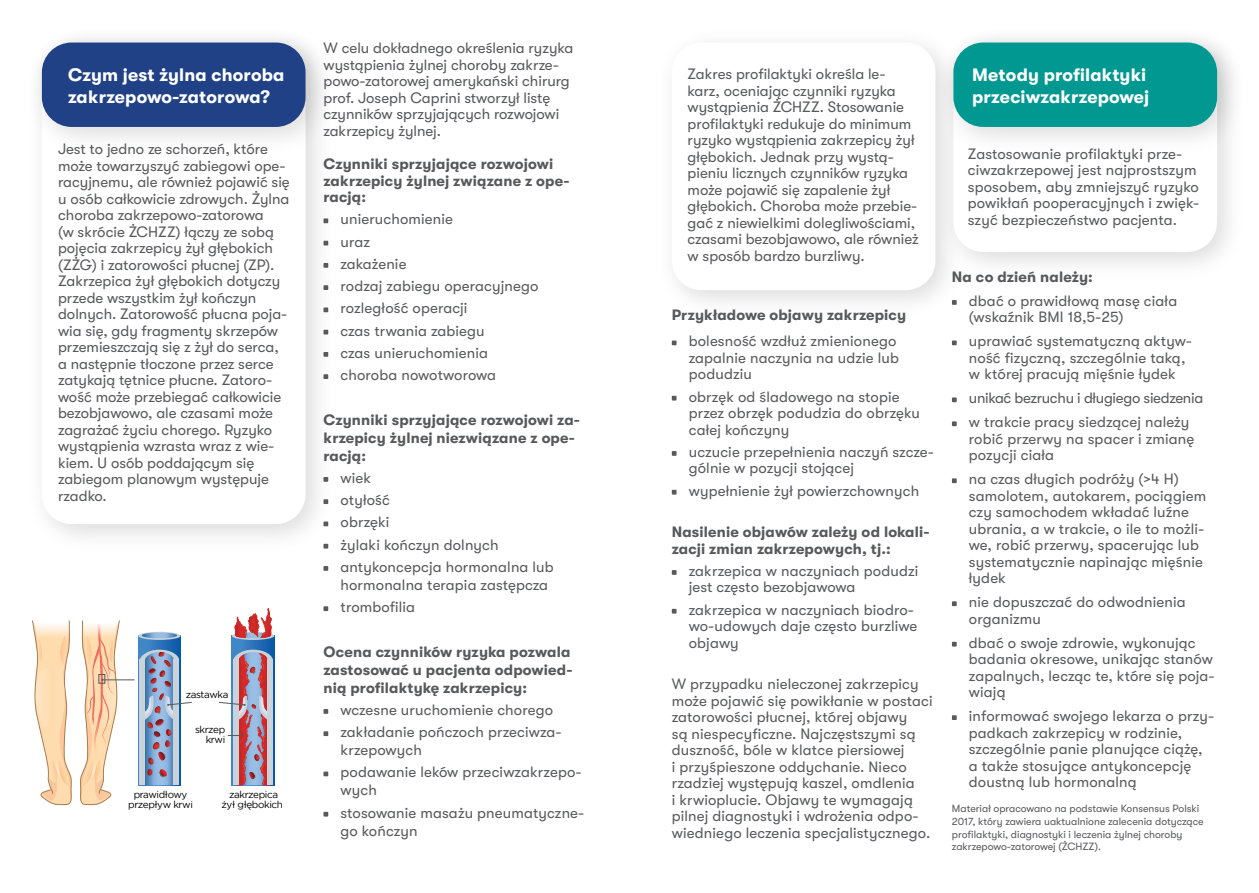
<style>
.page{position:relative;width:1259px;height:893px;background:#fff}
.page>*{position:absolute;margin:0;border:0;box-sizing:border-box;transform-origin:0 0}
.t1{font:700 18px/21.6px "GT Walsheim Pro";letter-spacing:.01em;color:#fff}
.t2{font:15px/16.5px "GT Walsheim Pro";letter-spacing:.005em;color:#58595b}
.t3{font:700 15px/18px "GT Walsheim Pro";letter-spacing:.01em;color:#58595b}
.t4{font:15px "GT Walsheim Pro";letter-spacing:-.02em;color:#58595b}
.t5{font:10.5px/12.6px "GT Walsheim Pro";color:#58595b}
.t6{font:9.9px/9.9px "Gotham";letter-spacing:-.04em;color:#000;text-align:center}
</style>
<div class="page">
<div style="left:25px;top:26px;width:310px;height:528px;background:#000;opacity:.14"></div>
<div style="left:42px;top:43px;width:263px;height:481px;background:#fff;border-radius:30px"></div>
<div style="left:25px;top:25px;width:310px;height:132px;background:#000;opacity:.14"></div>
<div style="left:42px;top:43px;width:263px;height:84px;background:#204186;border-radius:30px"></div>
<svg style="left:323px;top:218px;width:5px;height:5px"></svg>
<svg style="left:323px;top:241px;width:5px;height:4px"></svg>
<svg style="left:323px;top:263px;width:5px;height:5px"></svg>
<svg style="left:323px;top:285px;width:5px;height:5px"></svg>
<svg style="left:323px;top:307px;width:5px;height:5px"></svg>
<svg style="left:323px;top:330px;width:5px;height:4px"></svg>
<svg style="left:323px;top:352px;width:5px;height:5px"></svg>
<svg style="left:323px;top:374px;width:5px;height:5px"></svg>
<svg style="left:323px;top:477px;width:5px;height:5px"></svg>
<svg style="left:323px;top:499px;width:5px;height:5px"></svg>
<svg style="left:323px;top:521px;width:5px;height:5px"></svg>
<svg style="left:323px;top:544px;width:5px;height:4px"></svg>
<svg style="left:323px;top:566px;width:5px;height:5px"></svg>
<svg style="left:323px;top:606px;width:5px;height:5px"></svg>
<svg style="left:323px;top:709px;width:5px;height:5px"></svg>
<svg style="left:323px;top:731px;width:5px;height:5px"></svg>
<svg style="left:323px;top:771px;width:5px;height:5px"></svg>
<svg style="left:323px;top:812px;width:5px;height:5px"></svg>
<svg style="left:32px;top:620px;width:40px;height:186px"></svg>
<svg style="left:80px;top:620px;width:40px;height:186px"></svg>
<hr style="left:102px;top:680px;width:33px;height:1px;background:#58595b">
<div style="left:138px;top:636px;width:43px;height:149px;background:linear-gradient(to right,#4b8fcc,#0b58a8)"></div>
<svg style="left:138px;top:632px;width:43px;height:8px"></svg>
<svg style="left:142px;top:632px;width:35px;height:6px"></svg>
<div style="left:232px;top:636px;width:42px;height:149px;background:linear-gradient(to right,#4c8fcc,#0d5aa9)"></div>
<svg style="left:232px;top:632px;width:42px;height:8px"></svg>
<svg style="left:234px;top:608px;width:38px;height:30px"></svg>
<svg style="left:140px;top:650px;width:52px;height:135px"></svg>
<svg style="left:218px;top:650px;width:55px;height:135px"></svg>
<div style="left:655px;top:25px;width:310px;height:295px;background:#000;opacity:.14"></div>
<div style="left:672px;top:43px;width:263px;height:247px;background:#fff;border-radius:30px"></div>
<svg style="left:672px;top:341px;width:4px;height:4px"></svg>
<svg style="left:672px;top:396px;width:4px;height:5px"></svg>
<svg style="left:672px;top:451px;width:4px;height:5px"></svg>
<svg style="left:672px;top:490px;width:4px;height:5px"></svg>
<svg style="left:672px;top:570px;width:4px;height:5px"></svg>
<svg style="left:672px;top:609px;width:4px;height:5px"></svg>
<div style="left:936px;top:25px;width:310px;height:257px;background:#000;opacity:.14"></div>
<div style="left:953px;top:43px;width:264px;height:209px;background:#fff;border-radius:30px"></div>
<div style="left:936px;top:25px;width:310px;height:132px;background:#000;opacity:.14"></div>
<div style="left:953px;top:43px;width:264px;height:84px;background:#009891;border-radius:30px"></div>
<svg style="left:952px;top:300px;width:4px;height:5px"></svg>
<svg style="left:952px;top:340px;width:4px;height:5px"></svg>
<svg style="left:952px;top:397px;width:4px;height:5px"></svg>
<svg style="left:952px;top:421px;width:4px;height:5px"></svg>
<svg style="left:952px;top:478px;width:4px;height:5px"></svg>
<svg style="left:952px;top:601px;width:4px;height:5px"></svg>
<svg style="left:952px;top:642px;width:4px;height:5px"></svg>
<svg style="left:952px;top:715px;width:4px;height:5px"></svg>
<p class="t1" style="left:68px;top:64px;width:218px">Czym jest żylna choroba zakrzepowo-zatorowa?</p>
<p class="t2" style="left:58px;top:141px;width:233px">Jest to jedno ze schorzeń, które może towarzyszyć zabiegowi ope&shy;racyjnemu, ale również pojawić się u osób całkowicie zdrowych. Żylna choroba zakrzepowo-zatorowa<br>(w skrócie ŻCHZZ) łączy ze sobą pojęcia zakrzepicy żył głębokich (ZŻG) i zatorowości płucnej (ZP).<br>Zakrzepica żył głębokich dotyczy przede wszystkim żył kończyn dolnych. Zatorowość płucna poja&shy;wia się, gdy fragmenty skrzepów przemieszczają się z żył do serca, a następnie tłoczone przez serce zatykają tętnice płucne. Zatoro&shy;wość może przebiegać całkowicie bezobjawowo, ale czasami może zagrażać życiu chorego. Ryzyko wystąpienia wzrasta wraz z wie&shy;kiem. U osób poddającym się zabiegom planowym występuje rzadko.</p>
<p class="t6" style="left:186px;top:690px;width:44px">zastawka</p>
<p class="t6" style="left:195px;top:725px;width:32px;text-align:right">skrzep krwi</p>
<p class="t6" style="left:128px;top:790px;width:66px">prawidłowy przepływ krwi</p>
<p class="t6" style="left:221px;top:790px;width:63px">zakrzepica żył głębokich</p>
<p class="t2" style="left:323px;top:40px;width:251px">W celu dokładnego określenia ryzyka wystąpienia żylnej choroby zakrze&shy;powo-zatorowej amerykański chirurg prof. Joseph Caprini stworzył listę czynników sprzyjających rozwojowi zakrzepicy żylnej.</p>
<p class="t3" style="left:323px;top:156px;width:247px;line-height:16.5px">Czynniki sprzyjające rozwojowi zakrzepicy żylnej związane z ope&shy;racją:</p>
<p class="t2" style="left:340px;top:211px;width:114px">unieruchomienie</p>
<p class="t2" style="left:340px;top:233px;width:31px">uraz</p>
<p class="t2" style="left:340px;top:255px;width:67px">zakażenie</p>
<p class="t2" style="left:340px;top:278px;width:199px">rodzaj zabiegu operacyjnego</p>
<p class="t2" style="left:340px;top:300px;width:128px">rozległość operacji</p>
<p class="t2" style="left:340px;top:322px;width:146px">czas trwania zabiegu</p>
<p class="t2" style="left:340px;top:345px;width:149px">czas unieruchomienia</p>
<p class="t2" style="left:340px;top:367px;width:157px">choroba nowotworowa</p>
<p class="t3" style="left:323px;top:410px;width:258px">Czynniki sprzyjające rozwojowi za&shy;krzepicy żylnej niezwiązane z ope&shy;racją:</p>
<p class="t2" style="left:340px;top:470px;width:32px">wiek</p>
<p class="t2" style="left:340px;top:492px;width:51px">otyłość</p>
<p class="t2" style="left:340px;top:514px;width:50px">obrzęki</p>
<p class="t2" style="left:340px;top:536px;width:160px">żylaki kończyn dolnych</p>
<p class="t2" style="left:340px;top:558px;width:215px;line-height:18px">antykoncepcja hormonalna lub hormonalna terapia zastępcza</p>
<p class="t2" style="left:340px;top:599px;width:76px">trombofilia</p>
<p class="t3" style="left:323px;top:642px;width:251px">Ocena czynników ryzyka pozwala zastosować u pacjenta odpowied&shy;nią profilaktykę zakrzepicy:</p>
<p class="t2" style="left:340px;top:702px;width:214px">wczesne uruchomienie chorego</p>
<p class="t2" style="left:340px;top:723px;width:223px;line-height:18px">zakładanie pończoch przeciwza&shy;krzepowych</p>
<p class="t2" style="left:340px;top:763px;width:243px;line-height:18px">podawanie leków przeciwzakrzepo&shy;wych</p>
<p class="t2" style="left:340px;top:804px;width:245px;line-height:18px">stosowanie masażu pneumatyczne&shy;go kończyn</p>
<p class="t2" style="left:687px;top:66px;width:232px">Zakres profilaktyki określa le&shy;karz, oceniając czynniki ryzyka wystąpienia ŻCHZZ. Stosowanie profilaktyki redukuje do minimum ryzyko wystąpienia zakrzepicy żył głębokich. Jednak przy wystą&shy;pieniu licznych czynników ryzyka może pojawić się zapalenie żył głębokich. Choroba może przebie&shy;gać z niewielkimi dolegliwościami, czasami bezobjawowo, ale również w sposób bardzo burzliwy.</p>
<p class="t3" style="left:672px;top:306px;width:236px">Przykładowe objawy zakrzepicy</p>
<p class="t2" style="left:689px;top:333px;width:212px">bolesność wzdłuż zmienionego zapalnie naczynia na udzie lub podudziu</p>
<p class="t2" style="left:689px;top:388px;width:233px">obrzęk od śladowego na stopie przez obrzęk podudzia do obrzęku całej kończyny</p>
<p class="t2" style="left:689px;top:444px;width:246px">uczucie przepełnienia naczyń szcze&shy;gólnie w pozycji stojącej</p>
<p class="t2" style="left:689px;top:482px;width:232px">wypełnienie żył powierzchownych</p>
<p class="t3" style="left:672px;top:524px;width:259px;line-height:16.5px">Nasilenie objawów zależy od lokali&shy;zacji zmian zakrzepowych, tj.:</p>
<p class="t2" style="left:689px;top:563px;width:231px">zakrzepica w naczyniach podudzi jest często bezobjawowa</p>
<p class="t2" style="left:689px;top:601px;width:230px">zakrzepica w naczyniach biodro&shy;wo-udowych daje często burzliwe objawy</p>
<p class="t2" style="left:672px;top:676px;width:262px">W przypadku nieleczonej zakrzepicy może pojawić się powikłanie w postaci zatorowości płucnej, której objawy<br>są niespecyficzne. Najczęstszymi są duszność, bóle w klatce piersiowej<br>i przyśpieszone oddychanie. Nieco rzadziej występują kaszel, omdlenia<br>i krwioplucie. Objawy te wymagają pilnej diagnostyki i wdrożenia odpo&shy;wiedniego leczenia specjalistycznego.</p>
<p class="t1" style="left:972px;top:64px;width:178px">Metody profilaktyki przeciwzakrzepowej</p>
<p class="t2" style="left:968px;top:145px;width:233px">Zastosowanie profilaktyki prze&shy;ciwzakrzepowej jest najprostszym sposobem, aby zmniejszyć ryzyko powikłań pooperacyjnych i zwięk&shy;szyć bezpieczeństwo pacjenta.</p>
<p class="t3" style="left:952px;top:268px;width:142px">Na co dzień należy:</p>
<p class="t2" style="left:969px;top:293px;width:210px">dbać o prawidłową masę ciała (wskaźnik BMI 18,5-25)</p>
<p class="t2" style="left:969px;top:333px;width:224px">uprawiać systematyczną aktyw&shy;ność fizyczną, szczególnie taką, w której pracują mięśnie łydek</p>
<p class="t4" style="left:969px;top:390px;width:236px">unikać bezruchu i długiego siedzenia</p>
<p class="t2" style="left:969px;top:414px;width:227px">w trakcie pracy siedzącej należy robić przerwy na spacer i zmianę pozycji ciała</p>
<p class="t2" style="left:969px;top:471px;width:239px">na czas długich podróży (&gt;4 H) samolotem, autokarem, pociągiem czy samochodem wkładać luźne ubrania, a w trakcie, o ile to możli&shy;we, robić przerwy, spacerując lub systematycznie napinając mięśnie łydek</p>
<p class="t2" style="left:969px;top:594px;width:218px">nie dopuszczać do odwodnienia organizmu</p>
<p class="t2" style="left:969px;top:634px;width:247px">dbać o swoje zdrowie, wykonując badania okresowe, unikając stanów zapalnych, lecząc te, które się poja&shy;wiają</p>
<p class="t2" style="left:969px;top:708px;width:247px">informować swojego lekarza o przy&shy;padkach zakrzepicy w rodzinie, szczególnie panie planujące ciążę, a także stosujące antykoncepcję doustną lub hormonalną</p>
<p class="t5" style="left:952px;top:803px;width:253px">Materiał opracowano na podstawie Konsensus Polski 2017, który zawiera uaktualnione zalecenia dotyczące profilaktyki, diagnostyki i leczenia żylnej choroby zakrzepowo-zatorowej (ŻCHZZ).</p>
</div>
